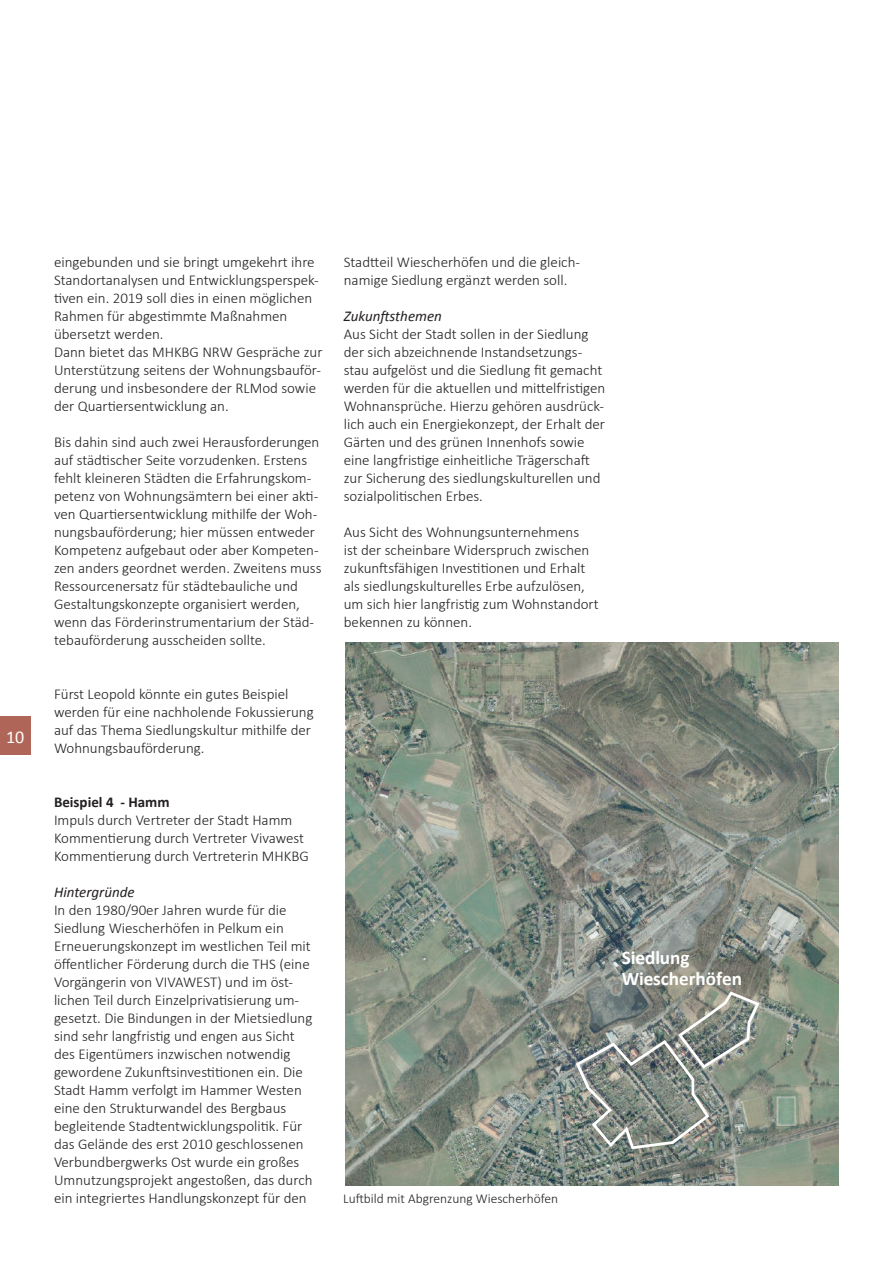
<style>
.page{position:relative;width:893px;height:1263px;background:#fff}
.page>*{position:absolute;margin:0;border:0;box-sizing:border-box;transform-origin:0 0}
.t1{font:700 19.2px/20.4px "Calibri";color:#fff}
.t2{font:18px "Calibri";color:#fff}
.t3{font:300 15px/18px "Calibri";color:#231f20}
.t4{font:italic 15px "Calibri";color:#231f20}
.t5{font:700 15px "Calibri";color:#231f20}
.t6{font:300 13.5px "Calibri";color:#231f20}
</style>
<div class="page">
<div style="left:0;top:717px;width:31px;height:38px;background:#af6658"></div>
<img style="left:346px;top:642px;width:493px;height:543px">
<svg style="left:574px;top:990px;width:187px;height:161px;background:#878e87"></svg>
<p class="t2" style="left:6px;top:725px;width:20px">10</p>
<p class="t3" style="left:54px;top:252px;width:270px">eingebunden und sie bringt umgekehrt ihre Standortanalysen und Entwicklungsperspek&shy;tiven ein. 2019 soll dies in einen möglichen Rahmen für abgestimmte Maßnahmen übersetzt werden.<br>Dann bietet das MHKBG NRW Gespräche zur Unterstützung seitens der Wohnungsbauför&shy;derung und insbesondere der RLMod sowie der Quartiersentwicklung an.</p>
<p class="t3" style="left:54px;top:432px;width:269px">Bis dahin sind auch zwei Herausforderungen auf städtischer Seite vorzudenken. Erstens fehlt kleineren Städten die Erfahrungskom&shy;petenz von Wohnungsämtern bei einer akti&shy;ven Quartiersentwicklung mithilfe der Woh&shy;nungsbauförderung; hier müssen entweder Kompetenz aufgebaut oder aber Kompeten&shy;zen anders geordnet werden. Zweitens muss Ressourcenersatz für städtebauliche und Gestaltungskonzepte organisiert werden, wenn das Förderinstrumentarium der Städ&shy;tebauförderung ausscheiden sollte.</p>
<p class="t3" style="left:54px;top:684px;width:261px">Fürst Leopold könnte ein gutes Beispiel werden für eine nachholende Fokussierung auf das Thema Siedlungskultur mithilfe der Wohnungsbauförderung.</p>
<p class="t5" style="left:54px;top:792px;width:117px">Beispiel 4 - Hamm</p>
<p class="t3" style="left:54px;top:810px;width:256px">Impuls durch Vertreter der Stadt Hamm<br>Kommentierung durch Vertreter Vivawest<br>Kommentierung durch Vertreterin MHKBG</p>
<p class="t4" style="left:54px;top:882px;width:82px">Hintergründe</p>
<p class="t3" style="left:54px;top:900px;width:260px">In den 1980/90er Jahren wurde für die Siedlung Wiescherhöfen in Pelkum ein Erneuerungskonzept im westlichen Teil mit öffentlicher Förderung durch die THS (eine Vorgängerin von VIVAWEST) und im öst&shy;lichen Teil durch Einzelprivatisierung um&shy;gesetzt. Die Bindungen in der Mietsiedlung sind sehr langfristig und engen aus Sicht des Eigentümers inzwischen notwendig gewordene Zukunftsinvestitionen ein. Die Stadt Hamm verfolgt im Hammer Westen eine den Strukturwandel des Bergbaus begleitende Stadtentwicklungspolitik. Für das Gelände des erst 2010 geschlossenen Verbundbergwerks Ost wurde ein großes Umnutzungsprojekt angestoßen, das durch ein integriertes Handlungskonzept für den</p>
<p class="t3" style="left:344px;top:252px;width:238px">Stadtteil Wiescherhöfen und die gleich&shy;namige Siedlung ergänzt werden soll.</p>
<p class="t4" style="left:344px;top:306px;width:100px">Zukunftsthemen</p>
<p class="t3" style="left:344px;top:324px;width:263px">Aus Sicht der Stadt sollen in der Siedlung der sich abzeichnende Instandsetzungs&shy;stau aufgelöst und die Siedlung fit gemacht werden für die aktuellen und mittelfristigen Wohnansprüche. Hierzu gehören ausdrück&shy;lich auch ein Energiekonzept, der Erhalt der Gärten und des grünen Innenhofs sowie eine langfristige einheitliche Trägerschaft zur Sicherung des siedlungskulturellen und sozialpolitischen Erbes.</p>
<p class="t3" style="left:344px;top:522px;width:256px">Aus Sicht des Wohnungsunternehmens<br>ist der scheinbare Widerspruch zwischen zukunftsfähigen Investitionen und Erhalt als siedlungskulturelles Erbe aufzulösen, um sich hier langfristig zum Wohnstandort bekennen zu können.</p>
<p class="t1" style="left:622px;top:948px;width:122px">Siedlung<br>Wiescherhöfen</p>
<p class="t6" style="left:343px;top:1190px;width:216px">Luftbild mit Abgrenzung Wiescherhöfen</p>
</div>
